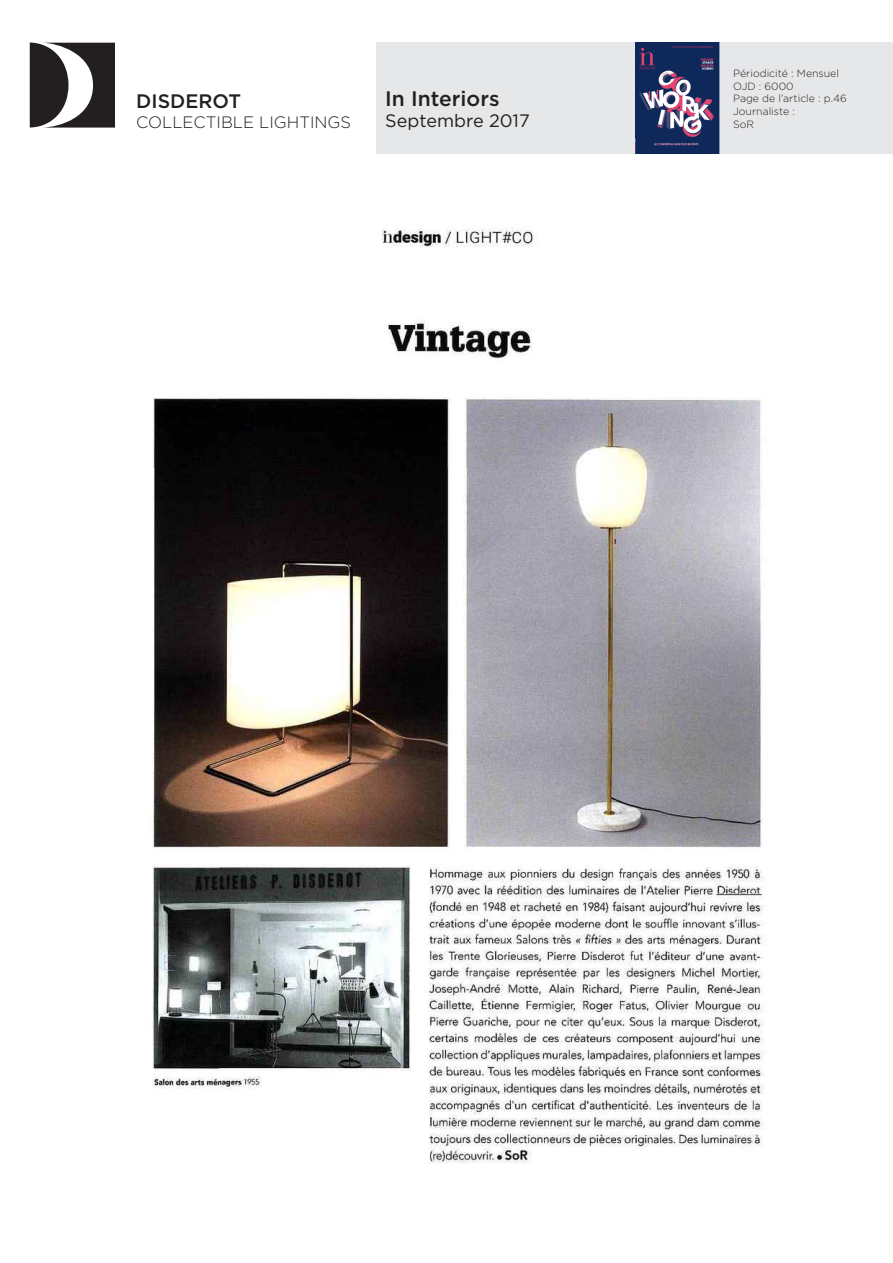
<style>
.page{position:relative;width:893px;height:1263px;background:#fff}
.page>*{position:absolute;margin:0;border:0;box-sizing:border-box;transform-origin:0 0}
.t1{font:500 21px "Gotham";color:#231f20}
.t2{font:500 19.5px "Gotham";color:#231f20}
.t3{font:18px "Gotham";color:#231f20}
.t4{font:300 16.5px "Gotham";color:#231f20}
.t5{font:300 10.5px/12.6px "Gotham";color:#231f20}
</style>
<div class="page">
<svg style="left:30px;top:43px;width:85px;height:85px"></svg>
<div style="left:376px;top:43px;width:517px;height:111px;background:#e6e7e9"></div>
<img style="left:152px;top:229px;width:611px;height:935px">
<hr style="left:717px;top:894px;width:44px;height:1px;background:#000">
<hr style="left:716px;top:895px;width:46px;height:1px;background:#fff">
<img style="left:635px;top:43px;width:85px;height:111px">
<p class="t2" style="left:136px;top:90px;width:106px">DISDEROT</p>
<p class="t4" style="left:136px;top:111px;width:216px">COLLECTIBLE LIGHTINGS</p>
<p class="t1" style="left:385px;top:87px;width:116px">In Interiors</p>
<p class="t3" style="left:385px;top:110px;width:146px">Septembre 2017</p>
<p class="t5" style="left:733px;top:67px;width:115px">Périodicité : Mensuel<br>OJD : 6000<br>Page de l’article : p.46<br>Journaliste :<br>SoR</p>
</div>
